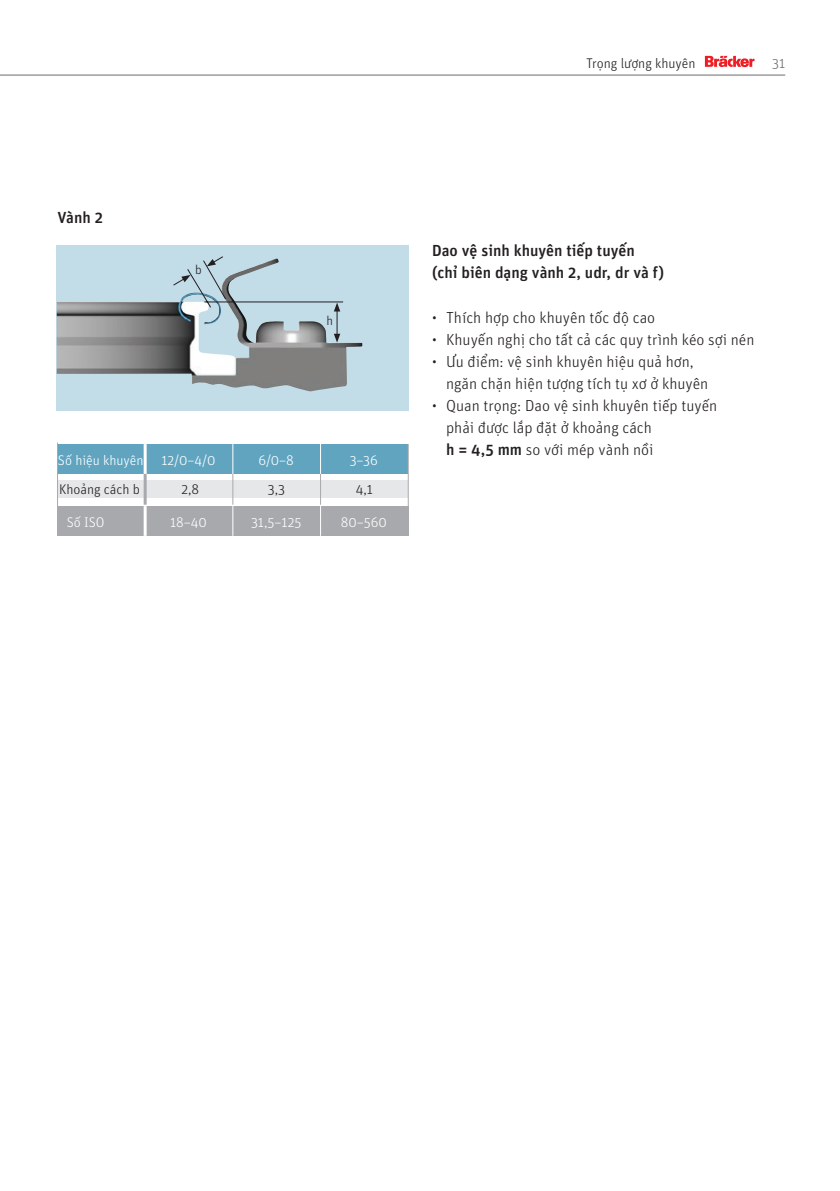
<style>
.page{position:relative;width:840px;height:1191px;background:#fff}
.page>*{position:absolute;margin:0;border:0;box-sizing:border-box;transform-origin:0 0}
.t1{font:300 16px/22px "Unit Pro";color:#231f20}
.t2{font:500 16px/22px "Unit Pro";color:#231f20}
.t3{font:300 14px "Unit Pro";color:#fff}
.t4{font:300 14px "Unit Pro";color:#231f20}
.t5{font:300 14px "Unit Pro";color:#6c6d70}
.t6{font:300 13px "Unit Pro";color:#231f20}
.s1{font-weight:500}
</style>
<div class="page">
<hr style="left:1px;top:75px;width:783px;height:1px;background:#6c6d70">
<div style="left:57px;top:506px;width:351px;height:30px;background:#a8a9ad"></div>
<div style="left:145px;top:444px;width:263px;height:30px;background:#60a4c0"></div>
<div style="left:57px;top:245px;width:352px;height:165px;background:#c2dce8"></div>
<img style="left:57px;top:302px;width:305px;height:90px">
<svg style="left:172px;top:256px;width:172px;height:87px"></svg>
<div style="left:57px;top:480px;width:351px;height:17px;background:#e6e7e9"></div>
<div style="left:57px;top:444px;width:88px;height:30px;background:#60a4c0"></div>
<hr style="left:143px;top:472px;width:3px;height:33px;background:#a8a9ad">
<hr style="left:232px;top:472px;width:1px;height:33px;background:#a8a9ad">
<hr style="left:320px;top:472px;width:1px;height:33px;background:#a8a9ad">
<hr style="left:407px;top:444px;width:1px;height:92px;background:#a8a9ad">
<hr style="left:143px;top:444px;width:3px;height:30px;background:#fff">
<hr style="left:232px;top:444px;width:1px;height:30px;background:#fff">
<hr style="left:320px;top:443px;width:1px;height:31px;background:#fff">
<hr style="left:57px;top:443px;width:1px;height:91px;background:#a8a9ad">
<hr style="left:143px;top:506px;width:3px;height:30px;background:#fff">
<hr style="left:232px;top:506px;width:1px;height:30px;background:#fff">
<hr style="left:320px;top:506px;width:1px;height:30px;background:#fff">
<svg style="left:704px;top:56px;width:50px;height:11px"></svg>
<p class="t4" style="left:585px;top:53px;width:111px">Trọng lượng khuyên</p>
<p class="t5" style="left:771px;top:53px;width:15px">31</p>
<p class="t2" style="left:57px;top:206px;width:47px">Vành 2</p>
<p class="t6" style="left:195px;top:261px;width:8px">b</p>
<p class="t6" style="left:326px;top:312px;width:8px">h</p>
<p class="t3" style="left:58px;top:450px;width:87px">Số hiệu khuyên</p>
<p class="t3" style="left:161px;top:450px;width:55px">12/0–4/0</p>
<p class="t3" style="left:258px;top:450px;width:37px">6/0–8</p>
<p class="t3" style="left:349px;top:450px;width:30px">3–36</p>
<p class="t4" style="left:59px;top:479px;width:82px">Khoảng cách b</p>
<p class="t4" style="left:181px;top:479px;width:19px">2,8</p>
<p class="t4" style="left:267px;top:479px;width:19px">3,3</p>
<p class="t4" style="left:355px;top:479px;width:19px">4,1</p>
<p class="t3" style="left:67px;top:512px;width:39px">Số ISO</p>
<p class="t3" style="left:170px;top:512px;width:38px">18–40</p>
<p class="t3" style="left:251px;top:512px;width:52px">31,5–125</p>
<p class="t3" style="left:340px;top:512px;width:48px">80–560</p>
<p class="t2" style="left:432px;top:239px;width:233px">Dao vệ sinh khuyên tiếp tuyến (chỉ biên dạng vành 2, udr, dr và f)</p>
<p class="t1" style="left:432px;top:305px;width:224px">• Thích hợp cho khuyên tốc độ cao</p>
<p class="t1" style="left:432px;top:327px;width:323px">• Khuyến nghị cho tất cả các quy trình kéo sợi nén</p>
<p class="t1" style="left:446px;top:349px;width:263px;text-indent:-14px">• Ưu điểm: vệ sinh khuyên hiệu quả hơn, ngăn chặn hiện tượng tích tụ xơ ở khuyên</p>
<p class="t1" style="left:446px;top:393px;width:272px;text-indent:-14px">• Quan trọng: Dao vệ sinh khuyên tiếp tuyến phải được lắp đặt ở khoảng cách<br><span class="s1">h = 4,5 mm</span> so với mép vành nồi</p>
</div>
